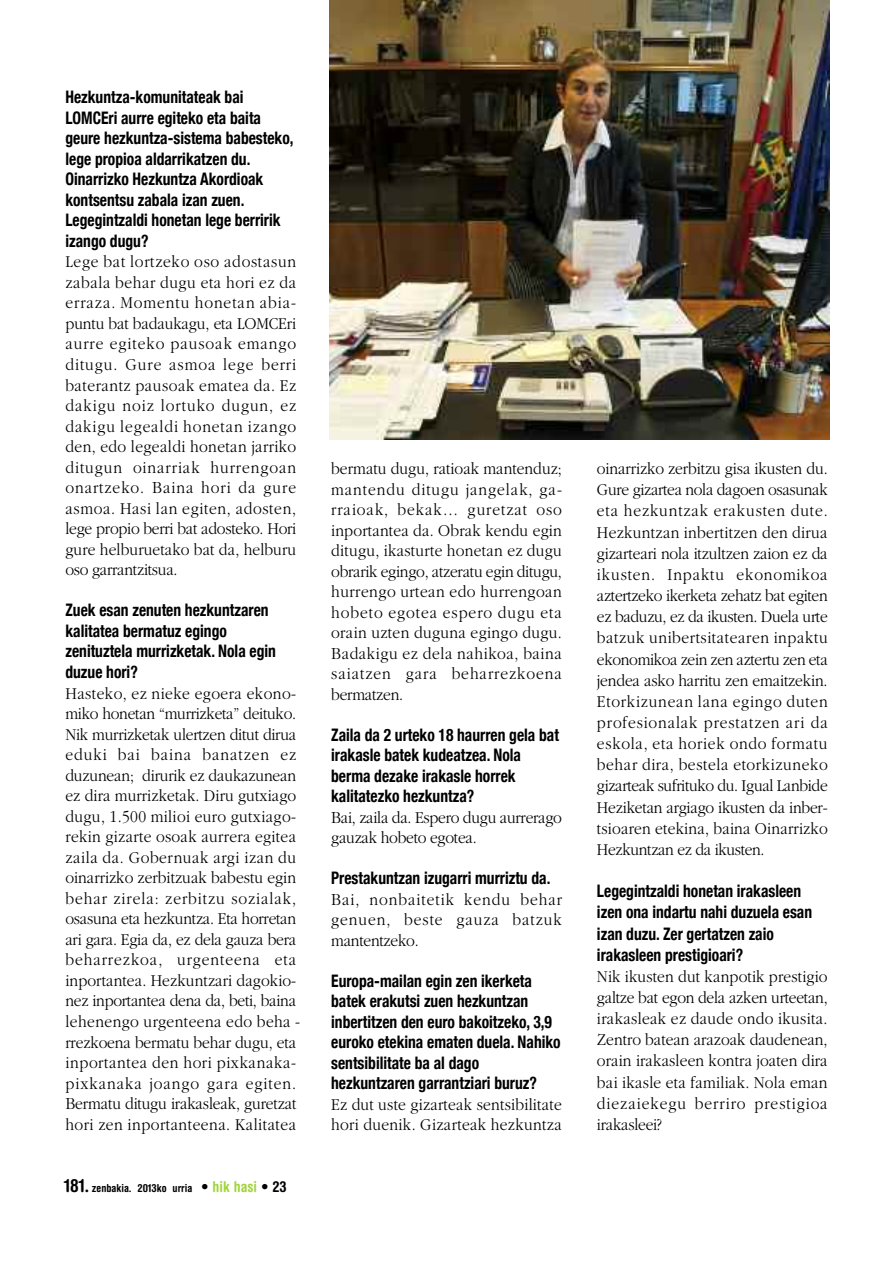
<style>
.page{position:relative;width:893px;height:1263px;background:#fff}
.page>*{position:absolute;margin:0;border:0;box-sizing:border-box;transform-origin:0 0}
.t1{font:300 17.25px/20.5px "Garamond";letter-spacing:.015em;color:#000;text-align:justify;scale:.9 1}
.t2{font:700 condensed 17.25px/20.5px "Helvetica Neue";color:#000;scale:.9 1}
.t3{font:300 17.25px/20.5px "Garamond";letter-spacing:-.015em;color:#000;scale:.9 1}
.t4{font:700 condensed 11.1px "Helvetica Rounded";color:#000}
.s1{font-size:18px}
.s2{font-size:15px}
.s3{font-size:15px;color:#a1d53a}
</style>
<div class="page">
<img style="left:330px;top:0;width:499px;height:439px">
<p class="t2" style="left:65px;top:86px;width:255px">Hezkuntza-komunitateak bai<br>LOMCEri aurre egiteko eta baita geure hezkuntza-sistema babesteko, lege propioa aldarrikatzen du.<br>Oinarrizko Hezkuntza Akordioak kontsentsu zabala izan zuen.<br>Legegintzaldi honetan lege berririk izango dugu?</p>
<p class="t1" style="left:65px;top:251px;width:258px">Lege bat lortzeko oso adostasun zabala behar dugu eta hori ez da erraza. Momentu honetan abia - puntu bat badaukagu, eta LOMCEri aurre egiteko pausoak emango ditugu. Gure asmoa lege berri baterantz pausoak ematea da. Ez dakigu noiz lortuko dugun, ez dakigu legealdi honetan izango den, edo legealdi honetan jarriko ditugun oinarriak hurrengoan onartzeko. Baina hori da gure asmoa. Hasi lan egiten, adosten, lege propio berri bat adosteko. Hori gure helburuetako bat da, helburu oso garrantzitsua.</p>
<p class="t2" style="left:65px;top:600px;width:235px">Zuek esan zenuten hezkuntzaren kalitatea bermatuz egingo zenituztela murrizketak. Nola egin duzue hori?</p>
<p class="t1" style="left:65px;top:682px;width:262px;text-align:left">Hasteko, ez nieke egoera ekono - miko honetan “murrizketa” deituko.<br>Nik murrizketak ulertzen ditut dirua eduki bai baina banatzen ez duzunean; dirurik ez daukazunean ez dira murrizketak. Diru gutxiago dugu, 1.500 milioi euro gutxiago - rekin gizarte osoak aurrera egitea zaila da. Gobernuak argi izan du oinarrizko zerbitzuak babestu egin behar zirela: zerbitzu sozialak, osasuna eta hezkuntza. Eta horretan ari gara. Egia da, ez dela gauza bera beharrezkoa, urgenteena eta inportantea. Hezkuntzari dagokio - nez inportantea dena da, beti, baina lehenengo urgenteena edo beha - rrezkoena bermatu behar dugu, eta inportantea den hori pixkanaka&shy;pixkanaka joango gara egiten.<br>Bermatu ditugu irakasleak, guretzat hori zen inportanteena. Kalitatea</p>
<p class="t4" style="left:64px;top:1184px;width:224px"><span class="s1">181.</span> zenbakia. 2013ko urria <span class="s2">•</span> <span class="s3">hik hasi</span> <span class="s2">• 23</span></p>
<p class="t1" style="left:331px;top:458px;width:258px">bermatu dugu, ratioak mantenduz; mantendu ditugu jangelak, ga - rraioak, bekak… guretzat oso inportantea da. Obrak kendu egin ditugu, ikasturte honetan ez dugu obrarik egingo, atzeratu egin ditugu, hurrengo urtean edo hurrengoan hobeto egotea espero dugu eta orain uzten duguna egingo dugu.<br>Badakigu ez dela nahikoa, baina saiatzen gara beharrezkoena bermatzen.</p>
<p class="t2" style="left:331px;top:724px;width:255px">Zaila da 2 urteko 18 haurren gela bat irakasle batek kudeatzea. Nola berma dezake irakasle horrek kalitatezko hezkuntza?</p>
<p class="t3" style="left:331px;top:806px;width:258px">Bai, zaila da. Espero dugu aurrerago gauzak hobeto egotea.</p>
<p class="t2" style="left:331px;top:867px;width:245px">Prestakuntzan izugarri murriztu da.</p>
<p class="t1" style="left:331px;top:888px;width:258px">Bai, nonbaitetik kendu behar genuen, beste gauza batzuk mantentzeko.</p>
<p class="t2" style="left:331px;top:970px;width:256px">Europa-mailan egin zen ikerketa batek erakutsi zuen hezkuntzan inbertitzen den euro bakoitzeko, 3,9 euroko etekina ematen duela. Nahiko sentsibilitate ba al dago hezkuntzaren garrantziari buruz?</p>
<p class="t1" style="left:331px;top:1093px;width:258px">Ez dut uste gizarteak sentsibilitate hori duenik. Gizarteak hezkuntza</p>
<p class="t1" style="left:597px;top:458px;width:258px;line-height:21.1px">oinarrizko zerbitzu gisa ikusten du.<br>Gure gizartea nola dagoen osasunak eta hezkuntzak erakusten dute.<br>Hezkuntzan inbertitzen den dirua gizarteari nola itzultzen zaion ez da ikusten. Inpaktu ekonomikoa aztertzeko ikerketa zehatz bat egiten ez baduzu, ez da ikusten. Duela urte batzuk unibertsitatearen inpaktu ekonomikoa zein zen aztertu zen eta jendea asko harritu zen emaitzekin.<br>Etorkizunean lana egingo duten profesionalak prestatzen ari da eskola, eta horiek ondo formatu behar dira, bestela etorkizuneko gizarteak sufrituko du. Igual Lanbide Hezi ketan argiago ikusten da inber - tsioaren etekina, baina Oinarrizko Hezkuntzan ez da ikusten.</p>
<p class="t2" style="left:597px;top:880px;width:241px;line-height:21.1px">Legegintzaldi honetan irakasleen izen ona indartu nahi duzuela esan izan duzu. Zer gertatzen zaio irakasleen prestigioari?</p>
<p class="t1" style="left:597px;top:965px;width:258px;line-height:21.1px">Nik ikusten dut kanpotik prestigio galtze bat egon dela azken urteetan, irakasleak ez daude ondo ikusita.<br>Zentro batean arazoak daudenean, orain irakasleen kontra joaten dira bai ikasle eta familiak. Nola eman diezaiekegu berriro prestigioa irakasleei?</p>
</div>
